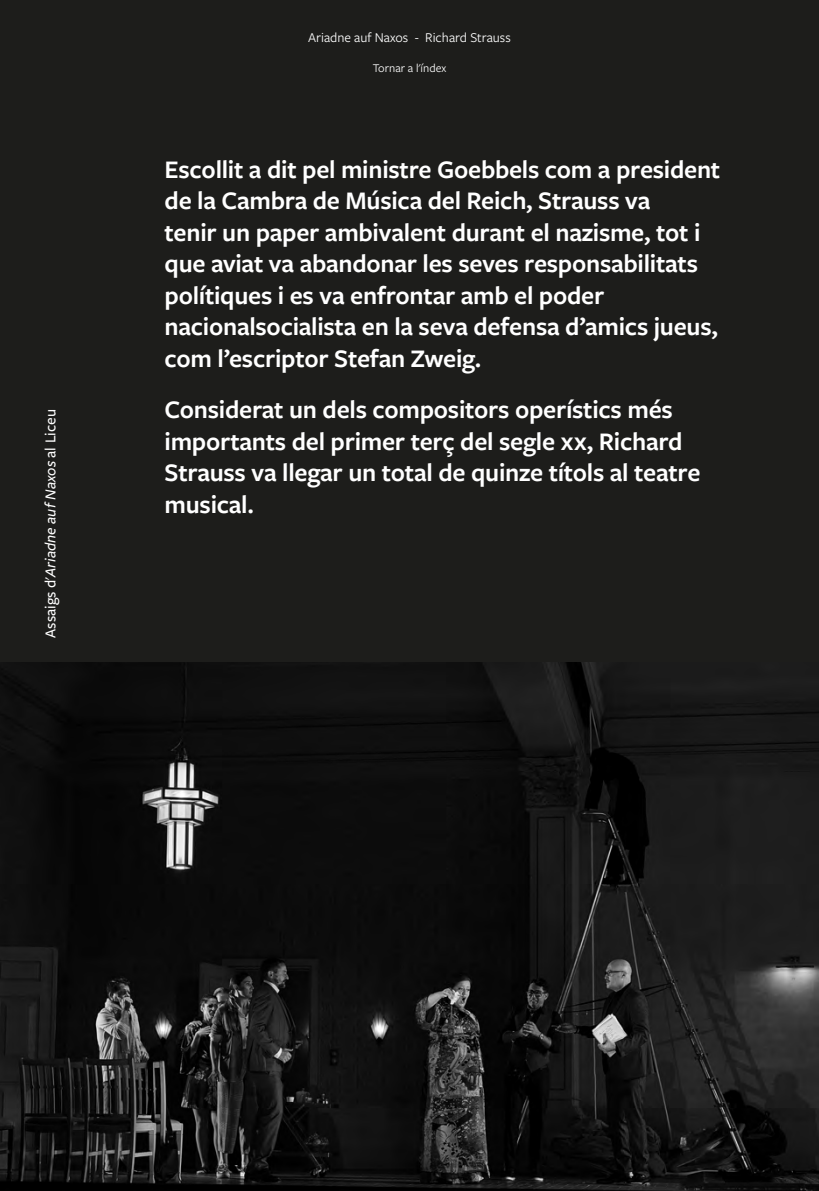
<style>
.page{position:relative;width:819px;height:1191px;background:#1d1d1b}
.page>*{position:absolute;margin:0;border:0;box-sizing:border-box;transform-origin:0 0}
.t1{font:600 26.25px/31.5px "Freight Sans Pro";letter-spacing:-.01em;color:#fff}
.t2{font:500 15.75px "Freight Sans Pro";color:#fff}
.t3{font:14px "Freight Sans Pro";color:#fff}
.t4{font:12.25px "Freight Sans Pro";color:#fff}
.s1{font-style:italic}
</style>
<div class="page">
<img style="left:0;top:662px;width:819px;height:529px">
<p class="t2" style="left:40px;top:637px;width:230px;rotate:-90deg">Assaigs d'<span class="s1">Ariadne auf Naxos</span> al Liceu</p>
<p class="t3" style="left:308px;top:28px;width:204px">Ariadne auf Naxos - Richard Strauss</p>
<p class="t4" style="left:373px;top:60px;width:75px">Tornar a l'índex</p>
<p class="t1" style="left:164px;top:152px;width:557px">Escollit a dit pel ministre Goebbels com a president de la Cambra de Música del Reich, Strauss va<br>tenir un paper ambivalent durant el nazisme, tot i que aviat va abandonar les seves responsabilitats polítiques i es va enfrontar amb el poder nacionalsocialista en la seva defensa d’amics jueus, com l’escriptor Stefan Zweig.</p>
<p class="t1" style="left:164px;top:393px;width:537px">Considerat un dels compositors operístics més importants del primer terç del segle xx, Richard Strauss va llegar un total de quinze títols al teatre musical.</p>
</div>
